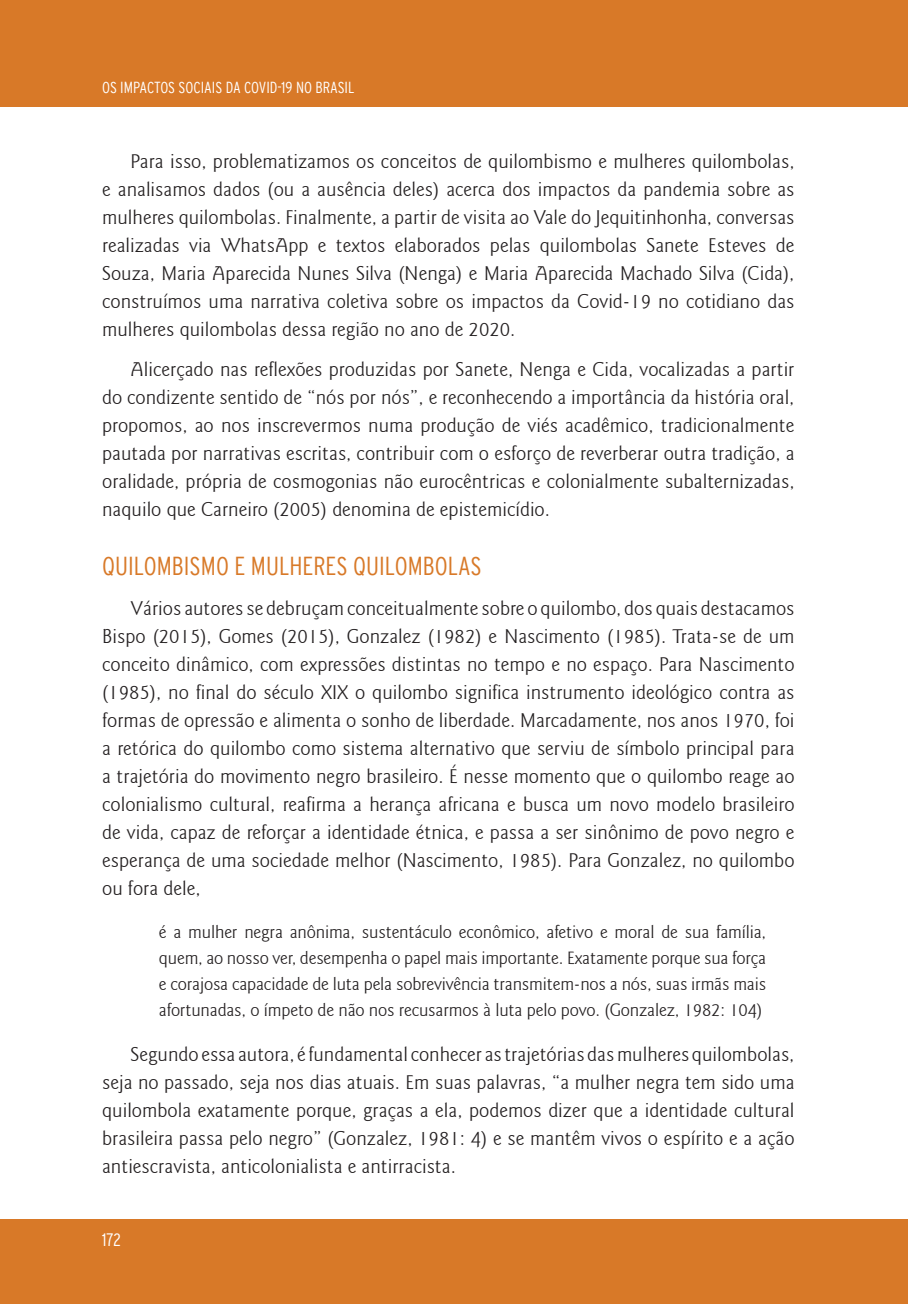
<style>
.page{position:relative;width:908px;height:1304px;background:#fff}
.page>*{position:absolute;margin:0;border:0;box-sizing:border-box;transform-origin:0 0}
.subiitulo_-_nivel_1{font:300 condensed 26px "Interstate";color:#d87928}
.corpo_do_texto{font:300 20px/28px "Goudy Sans IT Cby BT";color:#231f20;text-align:justify}
.citação{font:300 18px/26px "Goudy Sans IT Cby BT";letter-spacing:-.01em;color:#231f20;text-align:justify}
.t1{font:300 condensed 18px "Interstate";color:#fff}
.t2{font:300 condensed 16px "Interstate";color:#fff}
</style>
<div class="page">
<div style="left:0;top:1219px;width:907px;height:85px;background:#d87928"></div>
<div style="left:0;top:0;width:907px;height:107px;background:#d87928"></div>
<p class="t2" style="left:102px;top:78px;width:254px">OS IMPACTOS SOCIAIS DA COVID-19 NO BRASIL</p>
<p class="corpo_do_texto" style="left:102px;top:148px;width:693px;text-indent:28px">Para isso, problematizamos os conceitos de quilombismo e mulheres quilombolas, e analisamos dados (ou a ausência deles) acerca dos impactos da pandemia sobre as mulheres quilombolas. Finalmente, a partir de visita ao Vale do Jequitinhonha, conversas realizadas via WhatsApp e textos elaborados pelas quilombolas Sanete Esteves de Souza, Maria Aparecida Nunes Silva (Nenga) e Maria Aparecida Machado Silva (Cida), construímos uma narrativa coletiva sobre os impactos da Covid-19 no cotidiano das mulheres quilombolas dessa região no ano de 2020.</p>
<p class="corpo_do_texto" style="left:102px;top:355px;width:693px;text-indent:28px">Alicerçado nas reflexões produzidas por Sanete, Nenga e Cida, vocalizadas a partir do condizente sentido de “nós por nós”, e reconhecendo a importância da história oral, propomos, ao nos inscrevermos numa produção de viés acadêmico, tradicionalmente pautada por narrativas escritas, contribuir com o esforço de reverberar outra tradição, a oralidade, própria de cosmogonias não eurocêntricas e colonialmente subalternizadas, naquilo que Carneiro (2005) denomina de epistemicídio.</p>
<p class="subiitulo_-_nivel_1" style="left:102px;top:551px;width:381px">QUILOMBISMO E MULHERES QUILOMBOLAS</p>
<p class="corpo_do_texto" style="left:102px;top:594px;width:693px;text-indent:28px">Vários autores se debruçam conceitualmente sobre o quilombo, dos quais destacamos Bispo (2015), Gomes (2015), Gonzalez (1982) e Nascimento (1985). Trata-se de um conceito dinâmico, com expressões distintas no tempo e no espaço. Para Nascimento (1985), no final do século XIX o quilombo significa instrumento ideológico contra as formas de opressão e alimenta o sonho de liberdade. Marcadamente, nos anos 1970, foi a retórica do quilombo como sistema alternativo que serviu de símbolo principal para a trajetória do movimento negro brasileiro. É nesse momento que o quilombo reage ao colonialismo cultural, reafirma a herança africana e busca um novo modelo brasileiro de vida, capaz de reforçar a identidade étnica, e passa a ser sinônimo de povo negro e esperança de uma sociedade melhor (Nascimento, 1985). Para Gonzalez, no quilombo ou fora dele,</p>
<p class="citação" style="left:159px;top:919px;width:608px">é a mulher negra anônima, sustentáculo econômico, afetivo e moral de sua família, quem, ao nosso ver, desempenha o papel mais importante. Exatamente porque sua força e corajosa capacidade de luta pela sobrevivência transmitem-nos a nós, suas irmãs mais afortunadas, o ímpeto de não nos recusarmos à luta pelo povo. (Gonzalez, 1982: 104)</p>
<p class="corpo_do_texto" style="left:102px;top:1040px;width:693px;text-indent:28px">Segundo essa autora, é fundamental conhecer as trajetórias das mulheres quilombolas, seja no passado, seja nos dias atuais. Em suas palavras, “a mulher negra tem sido uma quilombola exatamente porque, graças a ela, podemos dizer que a identidade cultural brasileira passa pelo negro” (Gonzalez, 1981: 4) e se mantêm vivos o espírito e a ação antiescravista, anticolonialista e antirracista.</p>
<p class="t1" style="left:102px;top:1230px;width:20px">172</p>
</div>
